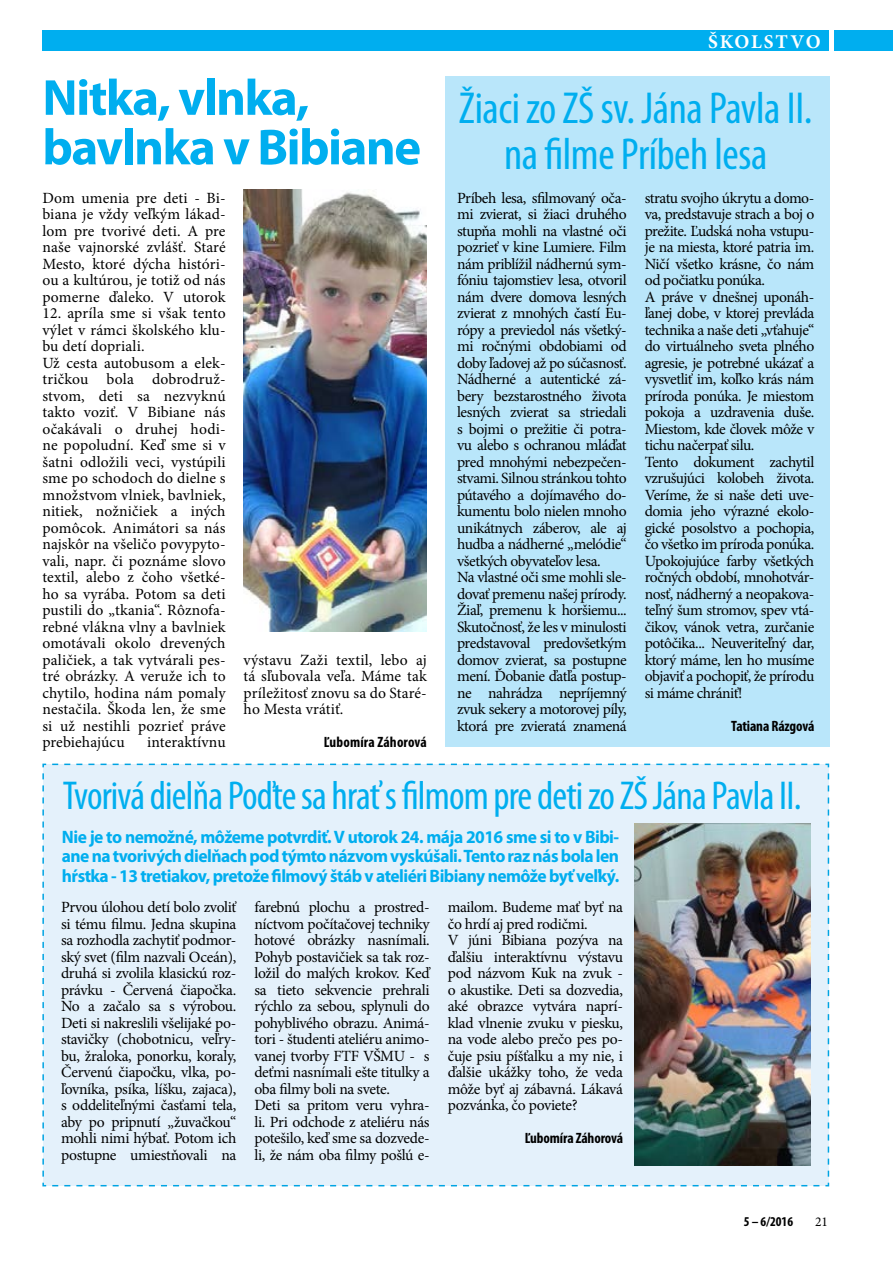
<style>
.page{position:relative;width:893px;height:1263px;background:#fff}
.page>*{position:absolute;margin:0;border:0;box-sizing:border-box;transform-origin:0 0}
.t1{font:700 51px/49.5px "Myriad Pro";letter-spacing:-.03em;color:#00aeef}
.t2{font:condensed 45px/46.5px "Myriad Pro";letter-spacing:-.01em;color:#00aeef;text-align:center}
.t3{font:condensed 40.5px "Myriad Pro";letter-spacing:-.02em;color:#00aeef}
.t4{font:700 19.5px "Minion Pro";letter-spacing:.085em;color:#fff}
.t5{font:700 18px/19.5px "Myriad Pro";letter-spacing:-.03em;color:#00aeef;text-align:justify}
.t6{font:15.6px/16.5px "Minion Pro";letter-spacing:-.025em;color:#000}
.t7{font:15.6px/16.5px "Minion Pro";letter-spacing:.01em;color:#000}
.t8{font:700 condensed 15px "Myriad Pro";letter-spacing:-.01em;color:#000}
.t9{font:700 condensed 15px "Myriad Pro";letter-spacing:.01em;color:#000}
.t10{font:700 condensed 13.5px "Myriad Pro";color:#000}
.t11{font:13.5px "Minion Pro";color:#000}
</style>
<div class="page">
<div style="left:43px;top:30px;width:786px;height:21px;background:#00aeef"></div>
<div style="left:835px;top:30px;width:58px;height:21px;background:#00aeef"></div>
<div style="left:445px;top:77px;width:384px;height:670px;background:#b9e6fa"></div>
<div style="left:42px;top:763px;width:788px;height:424px;background:#e4f1fb"></div>
<img style="left:244px;top:189px;width:183px;height:443px">
<img style="left:635px;top:824px;width:175px;height:342px">
<h1 class="t1" style="left:42px;top:71px;width:380px">Nitka, vlnka, bavlnka v Bibiane</h1>
<p class="t6" style="left:42px;top:189px;width:185px;text-align:justify">Dom umenia pre deti - Bi&shy;biana je vždy veľkým lákad&shy;lom pre tvorivé deti. A pre naše vajnorské zvlášť. Staré Mesto, ktoré dýcha históri&shy;ou a kultúrou, je totiž od nás pomerne ďaleko. V utorok</p>
<p class="t7" style="left:42px;top:305px;width:185px">12. apríla sme si však tento výlet v rámci školského klu&shy;bu detí dopriali.<br>Už cesta autobusom a elek&shy;tričkou bola dobrodruž&shy;stvom, deti sa nezvyknú takto voziť. V Bibiane nás očakávali o druhej hodi&shy;ne popoludní. Keď sme si v šatni odložili veci, vystúpili sme po schodoch do dielne s množstvom vlniek, bavlniek, nitiek, nožničiek a iných pomôcok. Animátori sa nás najskôr na všeličo povypyto&shy;vali, napr. či poznáme slovo textil, alebo z čoho všetké&shy;ho sa vyrába. Potom sa deti pustili do „tkania“. Rôznofa&shy;rebné vlákna vlny a bavlniek omotávali okolo drevených paličiek, a tak vytvárali pes&shy;tré obrázky. A veruže ich to chytilo, hodina nám pomaly nestačila. Škoda len, že sme si už nestihli pozrieť práve prebiehajúcu</p>
<p class="t7" style="left:147px;top:734px;width:80px">interaktívnu</p>
<p class="t6" style="left:244px;top:651px;width:185px;text-align:justify">výstavu Zaži textil, lebo aj tá sľubovala veľa. Máme tak príležitosť znovu sa do Staré&shy;ho Mesta vrátiť.</p>
<p class="t9" style="left:324px;top:733px;width:104px">Ľubomíra Záhorová</p>
<p class="t4" style="left:708px;top:28px;width:114px">ŠKOLSTVO</p>
<h2 class="t2" style="left:459px;top:84px;width:355px">Žiaci zo ZŠ sv. Jána Pavla II. na filme Príbeh lesa</h2>
<p class="t6" style="left:457px;top:189px;width:171px">Príbeh lesa, sfilmovaný oča&shy;mi zvierat, si žiaci druhého stupňa mohli na vlastné oči pozrieť v kine Lumiere. Film nám priblížil nádhernú sym&shy;fóniu tajomstiev lesa, otvoril nám dvere domova lesných zvierat z mnohých častí Eu&shy;rópy a previedol nás všetký&shy;mi ročnými obdobiami od doby ľadovej až po súčasnosť.<br>Nádherné a autentické zá&shy;bery bezstarostného života lesných zvierat sa striedali s bojmi o prežitie či potra&shy;vu alebo s ochranou mláďat pred mnohými nebezpečen&shy;stvami. Silnou stránkou tohto pútavého a dojímavého do&shy;kumentu bolo nielen mnoho unikátnych záberov, ale aj hudba a nádherné „melódie“ všetkých obyvateľov lesa.<br>Na vlastné oči sme mohli sle&shy;dovať premenu našej prírody.<br>Žiaľ, premenu k horšiemu...<br>Skutočnosť, že les v minulosti predstavoval predovšetkým domov zvierat, sa postupne mení. Ďobanie ďatľa postup&shy;ne nahrádza nepríjemný zvuk sekery a motorovej píly, ktorá pre zvieratá znamená</p>
<p class="t6" style="left:645px;top:189px;width:171px">stratu svojho úkrytu a domo&shy;va, predstavuje strach a boj o prežite. Ľudská noha vstupu&shy;je na miesta, ktoré patria im.<br>Ničí všetko krásne, čo nám od počiatku ponúka.<br>A práve v dnešnej uponáh&shy;ľanej dobe, v ktorej prevláda technika a naše deti „vťahuje“ do virtuálneho sveta plného agresie, je potrebné ukázať a vysvetliť im, koľko krás nám príroda ponúka. Je miestom pokoja a uzdravenia duše.<br>Miestom, kde človek môže v tichu načerpať silu.<br>Tento dokument zachytil vzrušujúci kolobeh života.<br>Veríme, že si naše deti uve&shy;domia jeho výrazné ekolo&shy;gické posolstvo a pochopia, čo všetko im príroda ponúka.<br>Upokojujúce farby všetkých ročných období, mnohotvár&shy;nosť, nádherný a neopakova&shy;teľný šum stromov, spev vtá&shy;čikov, vánok vetra, zurčanie potôčika... Neuveriteľný dar, ktorý máme, len ho musíme objaviť a pochopiť, že prírodu si máme chrániť!</p>
<p class="t8" style="left:731px;top:716px;width:85px">Tatiana Rázgová</p>
<h3 class="t3" style="left:63px;top:771px;width:740px">Tvorivá dielňa Poďte sa hrať s filmom pre deti zo ZŠ Jána Pavla II.</h3>
<p class="t5" style="left:62px;top:826px;width:559px">Nie je to nemožné, môžeme potvrdiť. V utorok 24. mája 2016 sme si to v Bibi&shy;ane na tvorivých dielňach pod týmto názvom vyskúšali. Tento raz nás bola len hŕstka - 13 tretiakov, pretože filmový štáb v ateliéri Bibiany nemôže byť veľký.</p>
<p class="t6" style="left:61px;top:899px;width:177px;text-align:justify">Prvou úlohou detí bolo zvoliť si tému filmu. Jedna skupina sa rozhodla zachytiť podmor&shy;ský svet (film nazvali Oceán), druhá si zvolila klasickú roz&shy;právku - Červená čiapočka.<br>No a začalo sa s výrobou.<br>Deti si nakreslili všelijaké po&shy;stavičky (chobotnicu, veľry&shy;bu, žraloka, ponorku, koraly, Červenú čiapočku, vlka, po&shy;ľovníka, psíka, líšku, zajaca), s oddeliteľnými časťami tela, aby po pripnutí „žuvačkou“ mohli nimi hýbať. Potom ich postupne umiestňovali na</p>
<p class="t6" style="left:254px;top:899px;width:177px">farebnú plochu a prostred&shy;níctvom počítačovej techniky hotové obrázky nasnímali.<br>Pohyb postavičiek sa tak roz&shy;ložil do malých krokov. Keď sa tieto sekvencie prehrali rýchlo za sebou, splynuli do pohyblivého obrazu. Animá&shy;tori - študenti ateliéru animo&shy;vanej tvorby FTF VŠMU - s deťmi nasnímali ešte titulky a oba filmy boli na svete.<br>Deti sa pritom veru vyhra&shy;li. Pri odchode z ateliéru nás potešilo, keď sme sa dozvede&shy;li, že nám oba filmy pošlú e-</p>
<p class="t6" style="left:448px;top:899px;width:177px">mailom. Budeme mať byť na čo hrdí aj pred rodičmi.<br>V júni Bibiana pozýva na ďalšiu interaktívnu výstavu pod názvom Kuk na zvuk - o akustike. Deti sa dozvedia, aké obrazce vytvára naprí&shy;klad vlnenie zvuku v piesku, na vode alebo prečo pes po&shy;čuje psiu píšťalku a my nie, i ďalšie ukážky toho, že veda môže byť aj zábavná. Lákavá pozvánka, čo poviete?</p>
<p class="t8" style="left:525px;top:1129px;width:100px">Ľubomíra Záhorová</p>
<p class="t10" style="left:744px;top:1213px;width:51px">5 – 6/2016</p>
<p class="t11" style="left:815px;top:1212px;width:14px">21</p>
</div>
